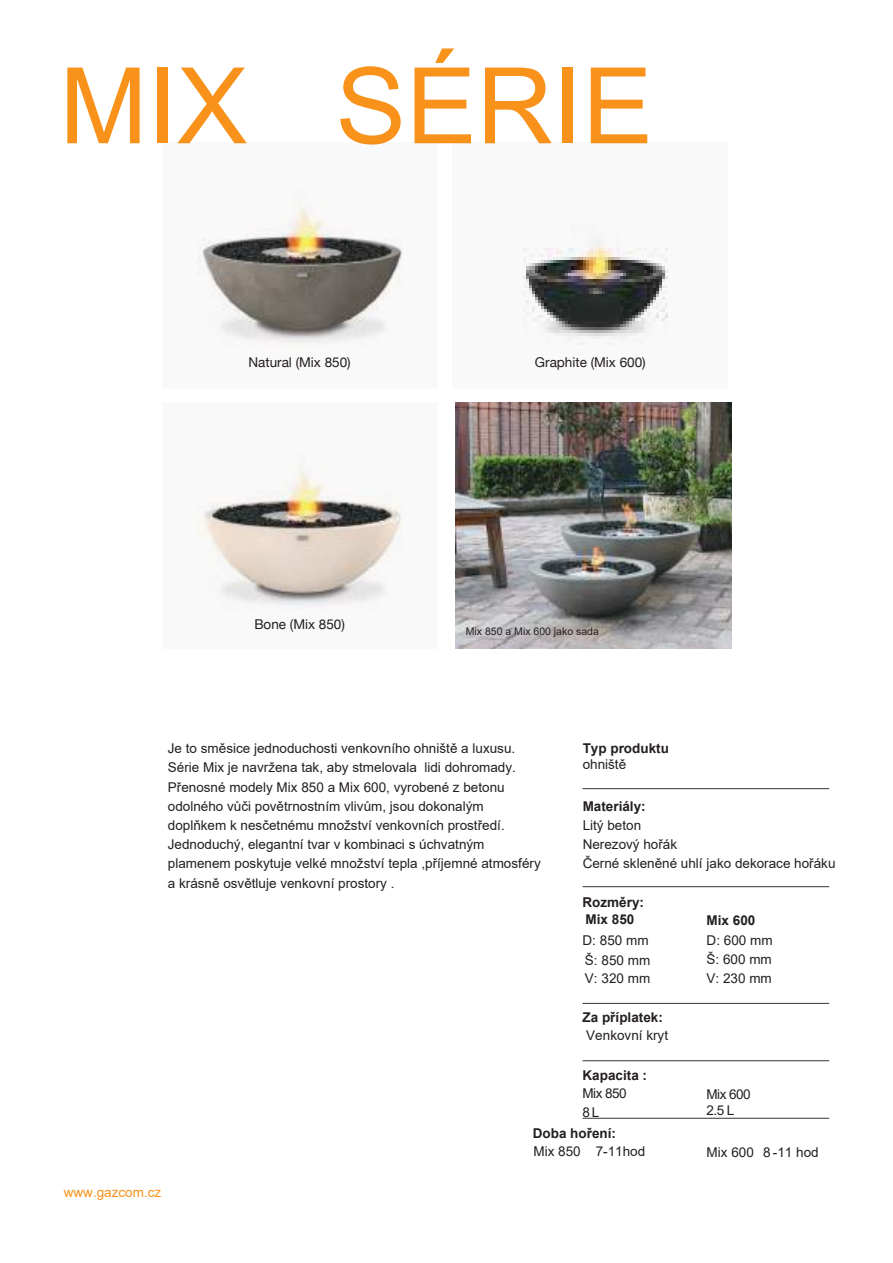
<style>
.page{position:relative;width:893px;height:1263px;background:#fff}
.page>*{position:absolute;margin:0;border:0;box-sizing:border-box;transform-origin:0 0}
.t1{font:105.75px "Arial";color:#f8921b}
.t2{font:13.5px/19.2px "Arial";color:#241f1f}
.t3{font:700 13.5px/17.5px "Arial";color:#241f1f}
.t4{font:13.5px "Helvetica Neue";color:#241f1f}
.t5{font:13.5px "Arial";color:#f8921b}
.t6{font:10.5px "Arial";color:#241f1f}
</style>
<div class="page">
<hr style="left:583px;top:788px;width:246px;height:1px;background:#393535">
<hr style="left:583px;top:886px;width:246px;height:1px;background:#393535">
<hr style="left:583px;top:1003px;width:246px;height:1px;background:#393535">
<hr style="left:583px;top:1060px;width:246px;height:1px;background:#393535">
<hr style="left:583px;top:1118px;width:246px;height:1px;background:#393535">
<img style="left:455px;top:402px;width:276px;height:246px">
<div style="left:452px;top:142px;width:276px;height:246px;background:#faf9f9"></div>
<svg style="left:197px;top:202px;width:206px;height:146px"></svg>
<svg style="left:197px;top:466px;width:205px;height:141px"></svg>
<h1 class="t1" style="left:60px;top:33px;width:595px">MIX SÉRIE</h1>
<p class="t4" style="left:248px;top:352px;width:104px">Natural (Mix 850)</p>
<p class="t4" style="left:254px;top:614px;width:92px">Bone (Mix 850)</p>
<p class="t4" style="left:535px;top:352px;width:112px">Graphite (Mix 600)</p>
<p class="t6" style="left:466px;top:624px;width:135px">Mix 850 a Mix 600 jako sada</p>
<p class="t2" style="left:168px;top:739px;width:374px">Je to směsice jednoduchosti venkovního ohniště a luxusu.<br>Série Mix je navržena tak, aby stmelovala lidi dohromady.<br>Přenosné modely Mix 850 a Mix 600, vyrobené z betonu odolného vůči povětrnostním vlivům, jsou dokonalým doplňkem k nesčetnému množství venkovních prostředí.<br>Jednoduchý, elegantní tvar v kombinaci s úchvatným plamenem poskytuje velké množství tepla ,příjemné atmosféry a krásně osvětluje venkovní prostory .</p>
<p class="t3" style="left:583px;top:740px;width:88px">Typ produktu</p>
<p class="t2" style="left:583px;top:755px;width:45px">ohniště</p>
<p class="t3" style="left:583px;top:797px;width:65px">Materiály:</p>
<p class="t2" style="left:583px;top:816px;width:254px">Litý beton<br>Nerezový hořák<br>Černé skleněné uhlí jako dekorace hořáku</p>
<p class="t3" style="left:583px;top:893px;width:63px">Rozměry:<br>Mix 850</p>
<p class="t2" style="left:583px;top:931px;width:69px">D: 850 mm<br>Š: 850 mm<br>V: 320 mm</p>
<p class="t3" style="left:583px;top:1009px;width:82px">Za příplatek:</p>
<p class="t2" style="left:586px;top:1026px;width:83px">Venkovní kryt</p>
<p class="t3" style="left:583px;top:1066px;width:66px">Kapacita :</p>
<p class="t2" style="left:583px;top:1084px;width:46px;line-height:18.5px">Mix 850<br>8 L</p>
<p class="t3" style="left:533px;top:1124px;width:85px">Doba hoření:</p>
<p class="t2" style="left:533px;top:1141px;width:113px">Mix 850 7-11hod</p>
<p class="t3" style="left:707px;top:912px;width:50px">Mix 600</p>
<p class="t2" style="left:707px;top:930px;width:68px;text-align:justify">D: 600 mm Š: 600 mm V: 230 mm</p>
<p class="t2" style="left:707px;top:1086px;width:46px;line-height:16.2px">Mix 600<br>2.5 L</p>
<p class="t2" style="left:707px;top:1142px;width:114px">Mix 600 8 -11 hod</p>
<p class="t5" style="left:64px;top:1183px;width:99px">www.gazcom.cz</p>
</div>
